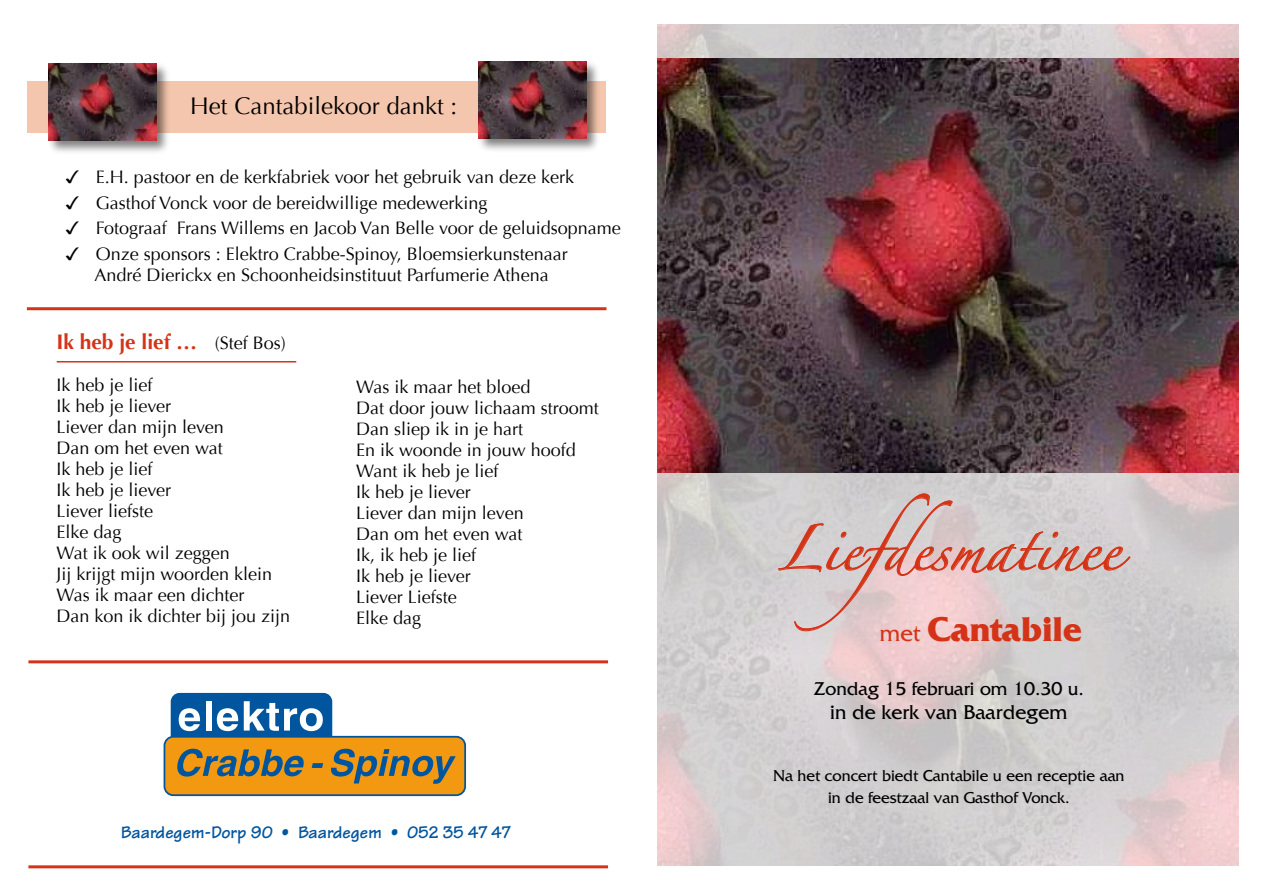
<style>
.page{position:relative;width:1263px;height:893px;background:#fff}
.page>*{position:absolute;margin:0;border:0;box-sizing:border-box;transform-origin:0 0}
.t1{font:40.5px "Zapfino";color:#d53317}
.t2{font:700 36px "Friz Quadrata";color:#d53317}
.t3{font:24px "Optima";color:#000}
.t4{font:700 21px "Optima";color:#d53317}
.t5{font:21px "Friz Quadrata";color:#000}
.t6{font:19.5px "Friz Quadrata";color:#000}
.t7{font:18px/21px "Optima";color:#000}
.t8{font:700 18px "Tekton";color:#00559f}
.t9{font:16.5px/22.5px "Friz Quadrata";color:#000;text-align:center}
.s1{font-family:"Monotype Sorts"}
.s2{font-weight:400;font-size:18px;color:#000}
.s3{font-weight:400;font-size:24px}
</style>
<div class="page">
<div style="left:171px;top:693px;width:161px;height:55px;background:#00559f;border-radius:9px"></div>
<div style="left:164px;top:737px;width:301px;height:58px;background:#f39911;border-radius:9px"></div>
<div style="left:164px;top:736px;width:302px;height:60px;border:2px solid #00559f;border-radius:9px"></div>
<svg style="left:177px;top:749px;width:127px;height:28px"></svg>
<svg style="left:312px;top:763px;width:11px;height:5px"></svg>
<svg style="left:331px;top:749px;width:125px;height:35px"></svg>
<svg style="left:179px;top:708px;width:21px;height:23px"></svg>
<div style="left:206px;top:701px;width:6px;height:29px;background:#fff"></div>
<svg style="left:217px;top:708px;width:21px;height:23px"></svg>
<svg style="left:244px;top:701px;width:79px;height:30px"></svg>
<img style="left:657px;top:25px;width:581px;height:33px">
<img style="left:657px;top:472px;width:581px;height:393px">
<svg style="left:778px;top:493px;width:353px;height:139px;background:#d7c5c5"></svg>
<div style="left:27px;top:81px;width:578px;height:51px;background:#f4c6ad"></div>
<img style="left:657px;top:58px;width:581px;height:414px">
<div style="left:46px;top:61px;width:126px;height:95px;background:#000;opacity:.5"></div>
<img style="left:49px;top:64px;width:107px;height:76px">
<div style="left:476px;top:60px;width:126px;height:95px;background:#000;opacity:.5"></div>
<img style="left:479px;top:62px;width:107px;height:76px">
<hr style="left:27px;top:307px;width:579px;height:3px;background:#d53317">
<hr style="left:28px;top:865px;width:580px;height:3px;background:#d53317">
<hr style="left:28px;top:660px;width:580px;height:3px;background:#d53317">
<hr style="left:57px;top:361px;width:239px;height:1px;background:#d53317">
<h3 class="t3" style="left:190px;top:92px;width:268px">Het Cantabilekoor dankt :</h3>
<p class="t7" style="left:66px;top:165px;width:556px;line-height:25.5px"><span class="s1">3</span> E.H. pastoor en de kerkfabriek voor het gebruik van deze kerk<br><span class="s1">3</span> Gasthof Vonck voor de bereidwillige medewerking<br><span class="s1">3</span> Fotograaf Frans Willems en Jacob Van Belle voor de geluidsopname <span class="s1">3</span> Onze sponsors : Elektro Crabbe-Spinoy, Bloemsierkunstenaar</p>
<p class="t7" style="left:94px;top:265px;width:456px">André Dierickx en Schoonheidsinstituut Parfumerie Athena</p>
<p class="t4" style="left:56px;top:330px;width:231px">Ik heb je lief … <span class="s2">(Stef Bos)</span></p>
<p class="t7" style="left:56px;top:375px;width:235px">Ik heb je lief<br>Ik heb je liever<br>Liever dan mijn leven<br>Dan om het even wat<br>Ik heb je lief<br>Ik heb je liever<br>Liever liefste<br>Elke dag<br>Wat ik ook wil zeggen<br>Jij krijgt mijn woorden klein<br>Was ik maar een dichter<br>Dan kon ik dichter bij jou zijn</p>
<p class="t7" style="left:356px;top:376px;width:244px">Was ik maar het bloed<br>Dat door jouw lichaam stroomt<br>Dan sliep ik in je hart<br>En ik woonde in jouw hoofd<br>Want ik heb je lief<br>Ik heb je liever<br>Liever dan mijn leven<br>Dan om het even wat<br>Ik, ik heb je lief<br>Ik heb je liever<br>Liever Liefste<br>Elke dag</p>
<p class="t8" style="left:121px;top:821px;width:391px">Baardegem-Dorp 90 • Baardegem • 052 35 47 47</p>
<h1 class="t1" style="left:777px;top:532px;width:344px">Liefdesmatinee</h1>
<h2 class="t2" style="left:880px;top:610px;width:204px"><span class="s3">met</span> Cantabile</h2>
<p class="t6" style="left:814px;top:678px;width:271px">Zondag 15 februari om 10.30 u.</p>
<p class="t5" style="left:830px;top:701px;width:239px">in de kerk van Baardegem</p>
<p class="t9" style="left:773px;top:764px;width:353px">Na het concert biedt Cantabile u een receptie aan in de feestzaal van Gasthof Vonck.</p>
</div>
